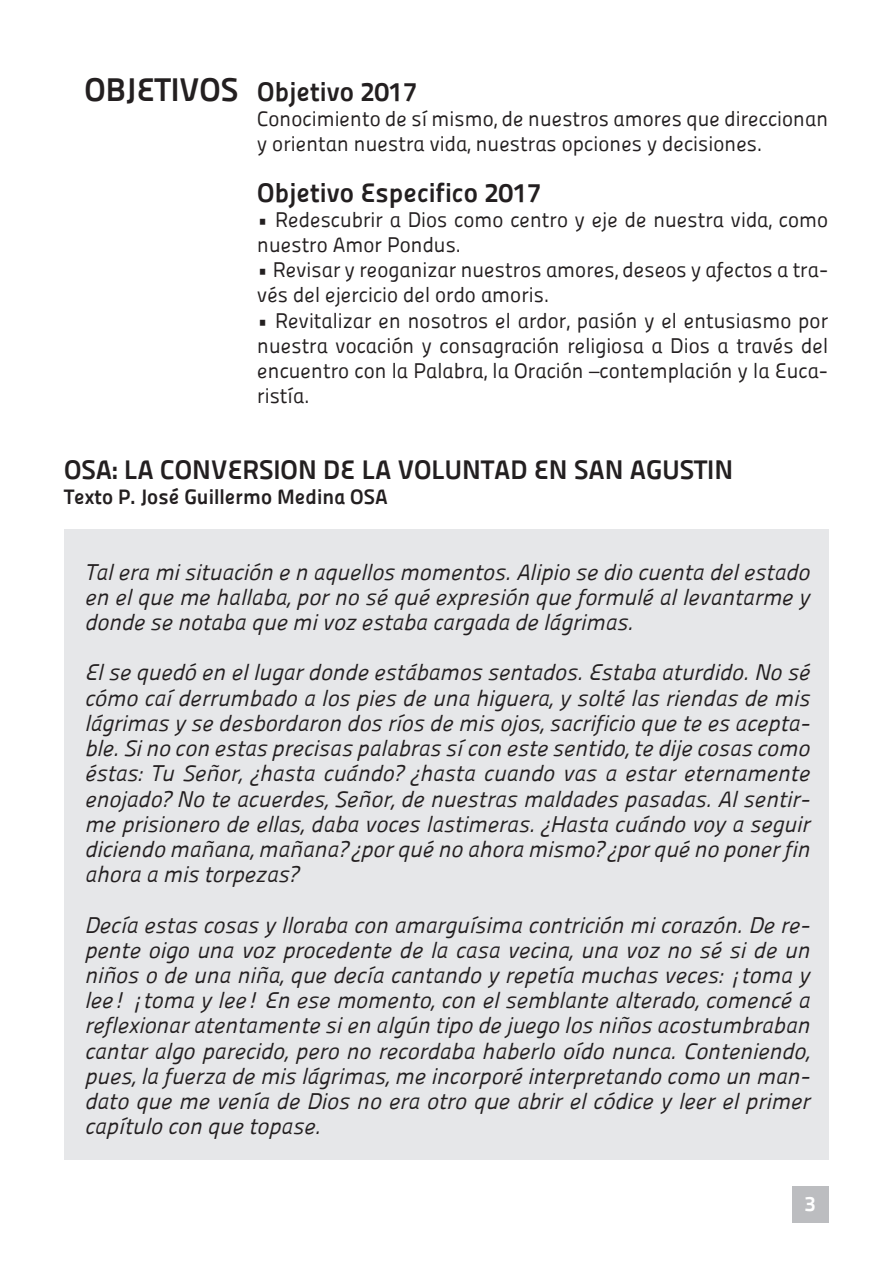
<style>
.page{position:relative;width:893px;height:1263px;background:#fff}
.page>*{position:absolute;margin:0;border:0;box-sizing:border-box;transform-origin:0 0}
.t1{font:33px "Panefresco 800 wt";color:#231f20}
.t2{font:27px "Panefresco 800 wt";color:#231f20}
.t3{font:italic 22.5px/25.2px "Panefresco 400 wt";color:#231f20;text-align:justify}
.t4{font:21px/25.2px "Panefresco 400 wt";color:#231f20}
.t5{font:21px "Panefresco 800 wt";color:#231f20}
.t6{font:21px "Panefresco 800 wt";color:#fff}
</style>
<div class="page">
<div style="left:792px;top:1186px;width:36px;height:36px;background:#bcbdc0"></div>
<div style="left:64px;top:529px;width:764px;height:630px;background:#e6e7e9"></div>
<h1 class="t1" style="left:85px;top:64px;width:155px">OBJETIVOS</h1>
<p class="t2" style="left:257px;top:71px;width:162px">Objetivo 2017</p>
<p class="t4" style="left:257px;top:105px;width:572px">Conocimiento de sí mismo, de nuestros amores que direccionan y orientan nuestra vida, nuestras opciones y decisiones.</p>
<p class="t2" style="left:257px;top:171px;width:286px">Objetivo Especifico 2017</p>
<p class="t4" style="left:257px;top:206px;width:572px">• Redescubrir a Dios como centro y eje de nuestra vida, como nuestro Amor Pondus.</p>
<p class="t4" style="left:257px;top:256px;width:572px">• Revisar y reoganizar nuestros amores, deseos y afectos a tra&shy;vés del ejercicio del ordo amoris.</p>
<p class="t4" style="left:257px;top:307px;width:572px;text-align:justify">• Revitalizar en nosotros el ardor, pasión y el entusiasmo por nuestra vocación y consagración religiosa a Dios a través del encuentro con la Palabra, la Oración –contemplación y la Euca&shy;ristía.</p>
<p class="t2" style="left:64px;top:449px;width:671px">OSA: LA CONVERSION DE LA VOLUNTAD EN SAN AGUSTIN</p>
<p class="t5" style="left:64px;top:480px;width:325px">Texto P. José Guillermo Medina OSA</p>
<p class="t3" style="left:84px;top:558px;width:726px">Tal era mi situación e n aquellos momentos. Alipio se dio cuenta del estado en el que me hallaba, por no sé qué expresión que formulé al levantarme y donde se notaba que mi voz estaba cargada de lágrimas.</p>
<p class="t3" style="left:84px;top:659px;width:727px">El se quedó en el lugar donde estábamos sentados. Estaba aturdido. No sé cómo caí derrumbado a los pies de una higuera, y solté las riendas de mis lágrimas y se desbordaron dos ríos de mis ojos, sacrificio que te es acepta&shy;ble. Si no con estas precisas palabras sí con este sentido, te dije cosas como éstas: Tu Señor, ¿hasta cuándo? ¿hasta cuando vas a estar eternamente enojado? No te acuerdes, Señor, de nuestras maldades pasadas. Al sentir&shy;me prisionero de ellas, daba voces lastimeras. ¿Hasta cuándo voy a seguir diciendo mañana, mañana? ¿por qué no ahora mismo? ¿por qué no poner fin ahora a mis torpezas?</p>
<p class="t3" style="left:84px;top:911px;width:727px">Decía estas cosas y lloraba con amarguísima contrición mi corazón. De re&shy;pente oigo una voz procedente de la casa vecina, una voz no sé si de un niños o de una niña, que decía cantando y repetía muchas veces: ¡toma y lee! ¡toma y lee! En ese momento, con el semblante alterado, comencé a reflexionar atentamente si en algún tipo de juego los niños acostumbraban cantar algo parecido, pero no recordaba haberlo oído nunca. Conteniendo, pues, la fuerza de mis lágrimas, me incorporé interpretando como un man&shy;dato que me venía de Dios no era otro que abrir el códice y leer el primer capítulo con que topase.</p>
<p class="t6" style="left:804px;top:1187px;width:13px">3</p>
</div>
